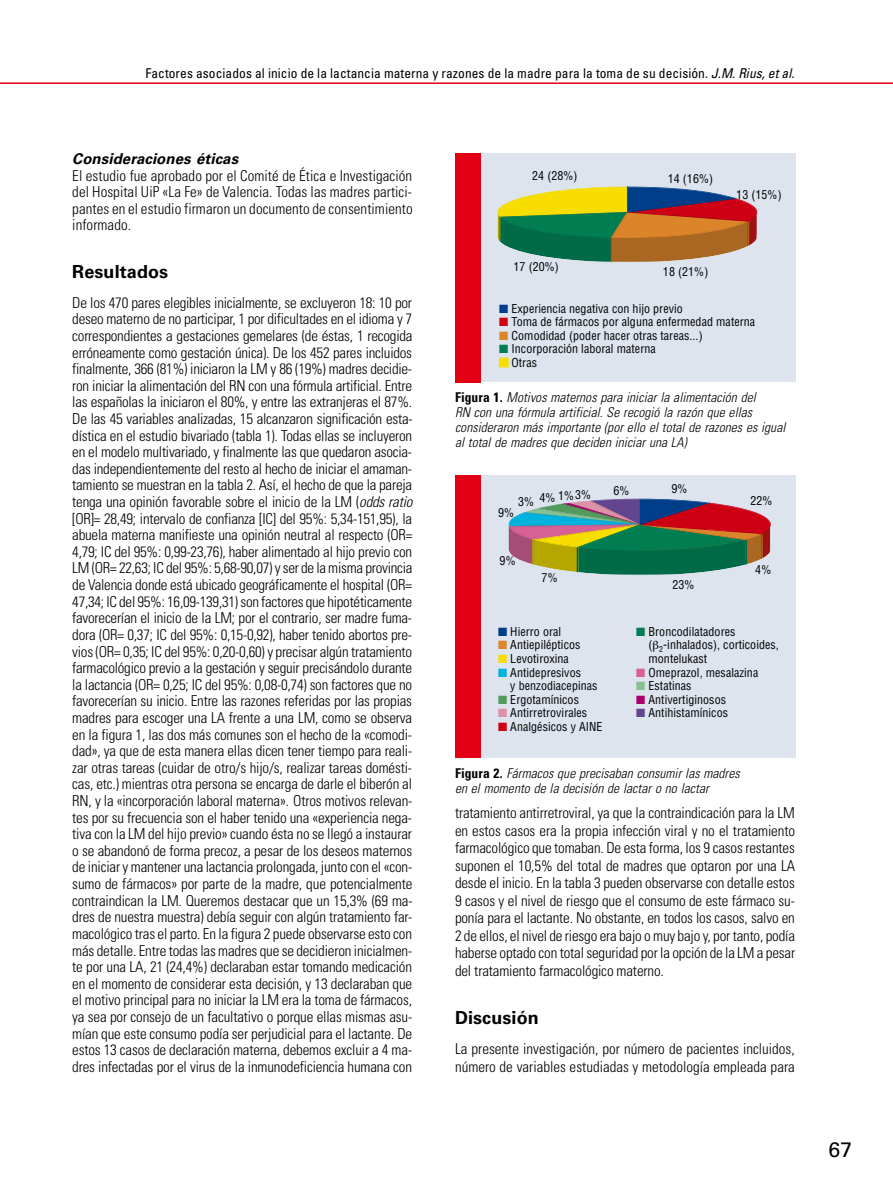
<style>
.page{position:relative;width:893px;height:1191px;background:#fff}
.page>*{position:absolute;margin:0;border:0;box-sizing:border-box;transform-origin:0 0}
.t1{font:21px "Univers LT Std";color:#000}
.t2{font:700 18px "Univers LT Std";letter-spacing:.005em;color:#000}
.t3{font:300 condensed 15px/16.6px "Univers LT Std";color:#000;text-align:justify}
.t4{font:italic 700 15px "Univers LT Std";letter-spacing:.005em;color:#000}
.t5{font:italic 300 condensed 13.5px/15px "Univers LT Std";letter-spacing:.005em;color:#000}
.t6{font:condensed 13.5px "Univers LT Std";letter-spacing:.005em;color:#000}
.t7{font:condensed 12px/13.5px "Helvetica LT Std";letter-spacing:.005em;color:#000}
.s1{font-style:italic}
.s2{color:#003e89}
.s3{color:#cd0014}
.s4{color:#dc842a}
.s5{color:#007e52}
.s6{color:#f7de00}
.s7{font-weight:700;font-style:normal}
.s8{color:#00b3df}
.s9{color:#549a5e}
.s10{color:#dc91a7}
.s11{color:#d76195}
.s12{color:#86c092}
.s13{color:#aa006e}
.s14{color:#61458e}
</style>
<div class="page">
<hr style="left:0;top:82px;width:893px;height:2px;background:#e30015">
<div style="left:455px;top:154px;width:340px;height:228px;background:#dde4ee"></div>
<div style="left:455px;top:153px;width:25px;height:229px;background:#e30015"></div>
<div style="left:499px;top:358px;width:10px;height:9px;border:2px solid #f7de00"></div>
<svg style="left:497px;top:187px;width:260px;height:75px;background:#8b844d"></svg>
<div style="left:455px;top:475px;width:340px;height:282px;background:#dde4ee"></div>
<div style="left:455px;top:475px;width:25px;height:282px;background:#e30015"></div>
<svg style="left:508px;top:499px;width:263px;height:75px;background:#6e7965"></svg>
<p class="t6" style="left:145px;top:65px;width:651px">Factores asociados al inicio de la lactancia materna y razones de la madre para la toma de su decisión. <span class="s1">J.M. Rius, et al.</span></p>
<p class="t4" style="left:72px;top:150px;width:167px">Consideraciones éticas</p>
<p class="t3" style="left:72px;top:167px;width:342px">El estudio fue aprobado por el Comité de Ética e Investigación del Hospital UiP «La Fe» de Valencia. Todas las madres partici&shy;pantes en el estudio firmaron un documento de consentimiento informado.</p>
<p class="t2" style="left:72px;top:261px;width:97px">Resultados</p>
<p class="t3" style="left:72px;top:294px;width:342px">De los 470 pares elegibles inicialmente, se excluyeron 18: 10 por deseo materno de no participar, 1 por dificultades en el idioma y 7 correspondientes a gestaciones gemelares (de éstas, 1 recogida erróneamente como gestación única). De los 452 pares incluidos finalmente, 366 (81%) iniciaron la LM y 86 (19%) madres decidie&shy;ron iniciar la alimentación del RN con una fórmula artificial. Entre las españolas la iniciaron el 80%, y entre las extranjeras el 87%.<br>De las 45 variables analizadas, 15 alcanzaron significación esta&shy;dística en el estudio bivariado (tabla 1). Todas ellas se incluyeron en el modelo multivariado, y finalmente las que quedaron asocia&shy;das independientemente del resto al hecho de iniciar el amaman&shy;tamiento se muestran en la tabla 2. Así, el hecho de que la pareja tenga una opinión favorable sobre el inicio de la LM (<span class="s1">odds ratio </span>[OR]= 28,49; intervalo de confianza [IC] del 95%: 5,34-151,95), la abuela materna manifieste una opinión neutral al respecto (OR= 4,79; IC del 95%: 0,99-23,76), haber alimentado al hijo previo con LM (OR= 22,63; IC del 95%: 5,68-90,07) y ser de la misma provincia de Valencia donde está ubicado geográficamente el hospital (OR= 47,34; IC del 95%: 16,09-139,31) son factores que hipotéticamente favorecerían el inicio de la LM; por el contrario, ser madre fuma&shy;dora (OR= 0,37; IC del 95%: 0,15-0,92), haber tenido abortos pre&shy;vios (OR= 0,35; IC del 95%: 0,20-0,60) y precisar algún tratamiento farmacológico previo a la gestación y seguir precisándolo durante la lactancia (OR= 0,25; IC del 95%: 0,08-0,74) son factores que no favorecerían su inicio. Entre las razones referidas por las propias madres para escoger una LA frente a una LM, como se observa en la figura 1, las dos más comunes son el hecho de la «comodi&shy;dad», ya que de esta manera ellas dicen tener tiempo para reali&shy;zar otras tareas (cuidar de otro/s hijo/s, realizar tareas domésti&shy;cas, etc.) mientras otra persona se encarga de darle el biberón al RN, y la «incorporación laboral materna». Otros motivos relevan&shy;tes por su frecuencia son el haber tenido una «experiencia nega&shy;tiva con la LM del hijo previo» cuando ésta no se llegó a instaurar o se abandonó de forma precoz, a pesar de los deseos maternos de iniciar y mantener una lactancia prolongada, junto con el «con&shy;sumo de fármacos» por parte de la madre, que potencialmente contraindican la LM. Queremos destacar que un 15,3% (69 ma&shy;dres de nuestra muestra) debía seguir con algún tratamiento far&shy;macológico tras el parto. En la figura 2 puede observarse esto con más detalle. Entre todas las madres que se decidieron inicialmen&shy;te por una LA, 21 (24,4%) declaraban estar tomando medicación en el momento de considerar esta decisión, y 13 declaraban que el motivo principal para no iniciar la LM era la toma de fármacos, ya sea por consejo de un facultativo o porque ellas mismas asu&shy;mían que este consumo podía ser perjudicial para el lactante. De estos 13 casos de declaración materna, debemos excluir a 4 ma&shy;dres infectadas por el virus de la inmunodeficiencia humana con</p>
<p class="t7" style="left:532px;top:169px;width:47px">24 (28%)</p>
<p class="t7" style="left:668px;top:172px;width:47px">14 (16%)</p>
<p class="t7" style="left:514px;top:260px;width:47px">17 (20%)</p>
<p class="t7" style="left:663px;top:264px;width:47px">18 (21%)</p>
<p class="t7" style="left:736px;top:187px;width:47px">13 (15%)</p>
<p class="t7" style="left:499px;top:301px;width:185px"><span class="s2">■</span> Experiencia negativa con hijo previo</p>
<p class="t7" style="left:499px;top:315px;width:257px"><span class="s3">■</span> Toma de fármacos por alguna enfermedad materna</p>
<p class="t7" style="left:499px;top:328px;width:205px"><span class="s4">■</span> Comodidad (poder hacer otras tareas...)</p>
<p class="t7" style="left:499px;top:342px;width:158px"><span class="s5">■</span> Incorporación laboral materna</p>
<p class="t7" style="left:499px;top:355px;width:39px"><span class="s6">■</span> Otras</p>
<p class="t5" style="left:455px;top:390px;width:332px"><span class="s7">Figura 1.</span> Motivos maternos para iniciar la alimentación del<br>RN con una fórmula artificial. Se recogió la razón que ellas consideraron más importante (por ello el total de razones es igual al total de madres que deciden iniciar una LA)</p>
<p class="t7" style="left:518px;top:490px;width:75px">3% 4% 1%3%</p>
<p class="t7" style="left:613px;top:484px;width:18px">6%</p>
<p class="t7" style="left:498px;top:506px;width:18px">9%</p>
<p class="t7" style="left:671px;top:482px;width:18px">9%</p>
<p class="t7" style="left:750px;top:494px;width:24px">22%</p>
<p class="t7" style="left:500px;top:554px;width:18px">9%</p>
<p class="t7" style="left:542px;top:570px;width:18px">7%</p>
<p class="t7" style="left:498px;top:625px;width:65px"><span class="s2">■</span> Hierro oral</p>
<p class="t7" style="left:498px;top:638px;width:84px"><span class="s4">■</span> Antiepilépticos</p>
<p class="t7" style="left:498px;top:652px;width:72px"><span class="s6">■</span> Levotiroxina</p>
<p class="t7" style="left:510px;top:665px;width:89px;text-indent:-12px"><span class="s8">■</span> Antidepresivos<br>y benzodiacepinas</p>
<p class="t7" style="left:498px;top:692px;width:82px"><span class="s9">■</span> Ergotamínicos</p>
<p class="t7" style="left:498px;top:706px;width:91px"><span class="s10">■</span> Antirretrovirales</p>
<p class="t7" style="left:498px;top:719px;width:106px"><span class="s3">■</span> Analgésicos y AINE</p>
<p class="t7" style="left:672px;top:578px;width:24px">23%</p>
<p class="t7" style="left:755px;top:562px;width:18px">4%</p>
<p class="t7" style="left:648px;top:625px;width:132px;text-indent:-12px"><span class="s5">■</span> Broncodilatadores<br>( <sub>2</sub>-inhalados), corticoides, montelukast</p>
<p class="t7" style="left:636px;top:665px;width:124px"><span class="s11">■</span> Omeprazol, mesalazina</p>
<p class="t7" style="left:636px;top:679px;width:57px"><span class="s12">■</span> Estatinas</p>
<p class="t7" style="left:636px;top:692px;width:91px"><span class="s13">■</span> Antivertiginosos</p>
<p class="t7" style="left:636px;top:706px;width:93px"><span class="s14">■</span> Antihistamínicos</p>
<p class="t5" style="left:455px;top:765px;width:286px"><span class="s7">Figura 2.</span> Fármacos que precisaban consumir las madres en el momento de la decisión de lactar o no lactar</p>
<p class="t3" style="left:455px;top:804px;width:342px;line-height:17.4px">tratamiento antirretroviral, ya que la contraindicación para la LM en estos casos era la propia infección viral y no el tratamiento farmacológico que tomaban. De esta forma, los 9 casos restantes suponen el 10,5% del total de madres que optaron por una LA desde el inicio. En la tabla 3 pueden observarse con detalle estos 9 casos y el nivel de riesgo que el consumo de este fármaco su&shy;ponía para el lactante. No obstante, en todos los casos, salvo en 2 de ellos, el nivel de riesgo era bajo o muy bajo y, por tanto, podía haberse optado con total seguridad por la opción de la LM a pesar del tratamiento farmacológico materno.</p>
<p class="t2" style="left:455px;top:1007px;width:85px">Discusión</p>
<p class="t3" style="left:455px;top:1040px;width:341px;line-height:17.4px">La presente investigación, por número de pacientes incluidos, número de variables estudiadas y metodología empleada para</p>
<h1 class="t1" style="left:829px;top:1136px;width:25px">67</h1>
</div>
